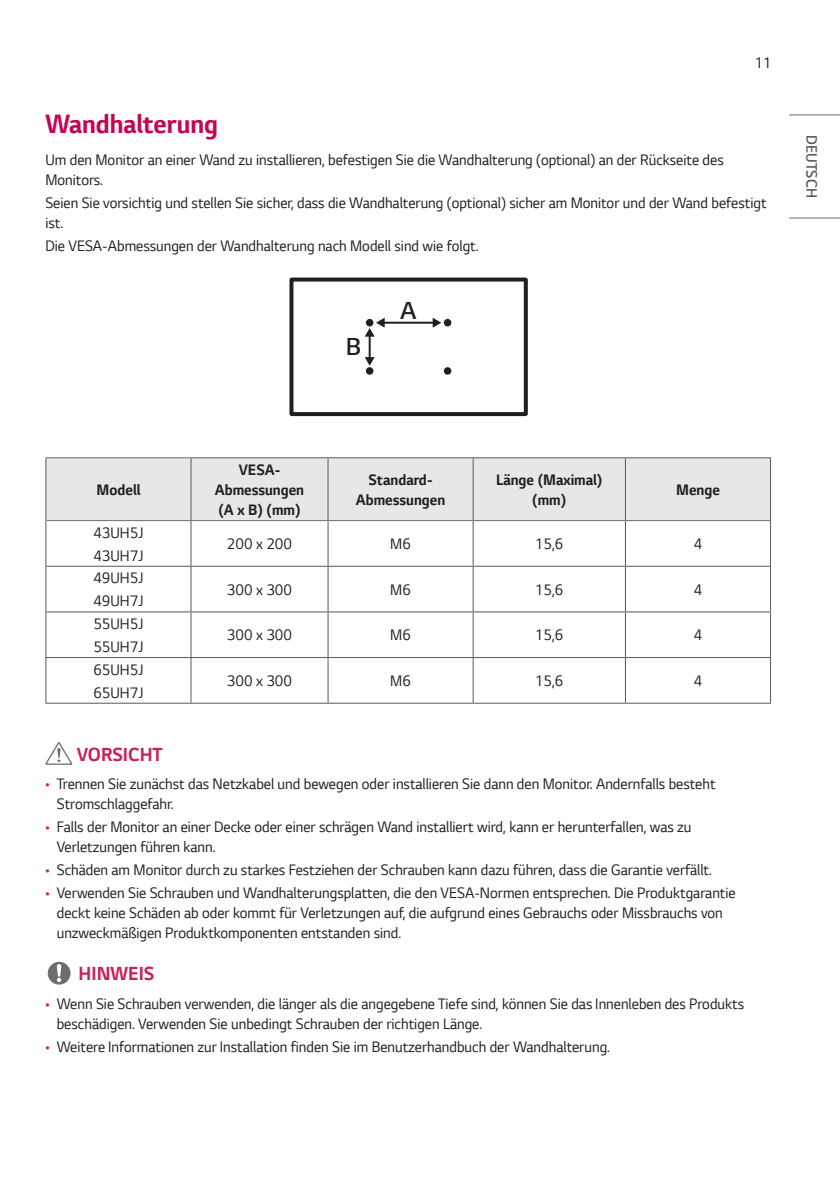
<style>
.page{position:relative;width:840px;height:1191px;background:#fff}
.page>*{position:absolute;margin:0;border:0;box-sizing:border-box;transform-origin:0 0}
.Title2{font:700 28px "LG Smart";color:#c30552;scale:.95 1}
.t1{font:300 26px "LG Smart";color:#231f20}
.Warning{font:700 20px "LG Smart";color:#c8205d;scale:.95 1}
.Body{font:16px/20px "LG Smart";color:#231f20;scale:.95 1}
.Body_Center{font:16px "LG Smart";color:#231f20;scale:.95 1}
.Body_Bold_Center{font:700 16px/20px "LG Smart";color:#231f20;text-align:center;scale:.95 1}
.t2{font:300 16px "LG Smart";color:#57585a;scale:.95 1}
.s1{color:#c8205d}
</style>
<div class="page">
<hr style="left:788px;top:217px;width:51px;height:1px;background:#6c6d70">
<hr style="left:788px;top:114px;width:51px;height:1px;background:#6c6d70">
<div style="left:289px;top:277px;width:238px;height:139px;border:4px solid #231f20"></div>
<div style="left:443px;top:319px;width:8px;height:7px;background:#231f20;border-radius:50%"></div>
<svg style="left:365px;top:367px;width:8px;height:8px"></svg>
<div style="left:443px;top:367px;width:8px;height:8px;background:#231f20;border-radius:50%"></div>
<hr style="left:383px;top:322px;width:51px;height:2px;background:#231f20">
<svg style="left:432px;top:318px;width:9px;height:10px"></svg>
<hr style="left:368px;top:335px;width:2px;height:23px;background:#231f20">
<svg style="left:364px;top:318px;width:20px;height:19px"></svg>
<svg style="left:364px;top:357px;width:10px;height:9px"></svg>
<div style="left:46px;top:458px;width:723px;height:62px;background:#e6e7e9"></div>
<hr style="left:45px;top:457px;width:145px;height:1px;background:#6c6d70">
<hr style="left:45px;top:458px;width:1px;height:62px;background:#57585a">
<hr style="left:190px;top:457px;width:138px;height:1px;background:#57585a">
<hr style="left:190px;top:458px;width:1px;height:62px;background:#57585a">
<hr style="left:328px;top:457px;width:145px;height:1px;background:#57585a">
<hr style="left:327px;top:458px;width:1px;height:62px;background:#57585a">
<hr style="left:473px;top:457px;width:152px;height:1px;background:#57585a">
<hr style="left:472px;top:458px;width:1px;height:62px;background:#57585a">
<hr style="left:625px;top:457px;width:145px;height:1px;background:#57585a">
<hr style="left:624px;top:458px;width:1px;height:62px;background:#57585a">
<hr style="left:769px;top:458px;width:1px;height:62px;background:#57585a">
<hr style="left:45px;top:520px;width:1px;height:46px;background:#57585a">
<hr style="left:190px;top:521px;width:1px;height:45px;background:#57585a">
<hr style="left:327px;top:521px;width:1px;height:45px;background:#57585a">
<hr style="left:472px;top:521px;width:1px;height:45px;background:#57585a">
<hr style="left:624px;top:521px;width:1px;height:45px;background:#57585a">
<hr style="left:769px;top:520px;width:1px;height:46px;background:#57585a">
<hr style="left:45px;top:567px;width:1px;height:44px;background:#57585a">
<hr style="left:190px;top:567px;width:1px;height:44px;background:#57585a">
<hr style="left:327px;top:567px;width:1px;height:44px;background:#57585a">
<hr style="left:472px;top:567px;width:1px;height:44px;background:#57585a">
<hr style="left:624px;top:567px;width:1px;height:44px;background:#57585a">
<hr style="left:769px;top:567px;width:1px;height:44px;background:#57585a">
<hr style="left:45px;top:612px;width:1px;height:45px;background:#57585a">
<hr style="left:190px;top:612px;width:1px;height:45px;background:#57585a">
<hr style="left:327px;top:612px;width:1px;height:45px;background:#57585a">
<hr style="left:472px;top:612px;width:1px;height:45px;background:#57585a">
<hr style="left:624px;top:612px;width:1px;height:45px;background:#57585a">
<hr style="left:769px;top:612px;width:1px;height:45px;background:#57585a">
<hr style="left:45px;top:658px;width:1px;height:44px;background:#57585a">
<hr style="left:190px;top:658px;width:1px;height:44px;background:#57585a">
<hr style="left:327px;top:658px;width:1px;height:44px;background:#57585a">
<hr style="left:472px;top:658px;width:1px;height:44px;background:#57585a">
<hr style="left:624px;top:658px;width:1px;height:44px;background:#57585a">
<hr style="left:769px;top:658px;width:1px;height:44px;background:#57585a">
<hr style="left:46px;top:520px;width:145px;height:1px;background:#6c6d70">
<hr style="left:191px;top:520px;width:137px;height:1px;background:#6c6d70">
<hr style="left:328px;top:520px;width:145px;height:1px;background:#6c6d70">
<hr style="left:473px;top:520px;width:152px;height:1px;background:#6c6d70">
<hr style="left:625px;top:520px;width:144px;height:1px;background:#6c6d70">
<hr style="left:45px;top:566px;width:146px;height:1px;background:#57585a">
<hr style="left:45px;top:611px;width:146px;height:1px;background:#57585a">
<hr style="left:45px;top:657px;width:146px;height:1px;background:#57585a">
<hr style="left:45px;top:702px;width:146px;height:1px;background:#57585a">
<hr style="left:191px;top:566px;width:137px;height:1px;background:#57585a">
<hr style="left:328px;top:566px;width:145px;height:1px;background:#57585a">
<hr style="left:473px;top:566px;width:152px;height:1px;background:#57585a">
<hr style="left:625px;top:566px;width:145px;height:1px;background:#57585a">
<hr style="left:191px;top:611px;width:137px;height:1px;background:#57585a">
<hr style="left:328px;top:611px;width:145px;height:1px;background:#57585a">
<hr style="left:473px;top:611px;width:152px;height:1px;background:#57585a">
<hr style="left:625px;top:611px;width:145px;height:1px;background:#57585a">
<hr style="left:191px;top:657px;width:137px;height:1px;background:#57585a">
<hr style="left:328px;top:657px;width:145px;height:1px;background:#57585a">
<hr style="left:473px;top:657px;width:152px;height:1px;background:#57585a">
<hr style="left:625px;top:657px;width:145px;height:1px;background:#57585a">
<hr style="left:191px;top:702px;width:137px;height:1px;background:#57585a">
<hr style="left:328px;top:702px;width:145px;height:1px;background:#57585a">
<hr style="left:473px;top:702px;width:152px;height:1px;background:#57585a">
<hr style="left:625px;top:702px;width:145px;height:1px;background:#57585a">
<svg style="left:45px;top:742px;width:27px;height:23px"></svg>
<svg style="left:48px;top:961px;width:22px;height:23px"></svg>
<p class="Title2" style="left:45px;top:105px;width:183px">Wandhalterung</p>
<p class="Body" style="left:754px;top:52px;width:20px">11</p>
<p class="Body" style="left:45px;top:149px;width:715px">Um den Monitor an einer Wand zu installieren, befestigen Sie die Wandhalterung (optional) an der Rückseite des<br>Monitors.</p>
<p class="Body" style="left:45px;top:192px;width:760px">Seien Sie vorsichtig und stellen Sie sicher, dass die Wandhalterung (optional) sicher am Monitor und der Wand befestigt ist.</p>
<p class="Body" style="left:45px;top:235px;width:457px">Die VESA-Abmessungen der Wandhalterung nach Modell sind wie folgt.</p>
<p class="t1" style="left:346px;top:329px;width:17px">B</p>
<p class="t1" style="left:400px;top:293px;width:18px">A</p>
<p class="t2" style="left:822px;top:135px;width:67px;rotate:90deg">DEUTSCH</p>
<p class="Body_Bold_Center" style="left:96px;top:479px;width:48px">Modell</p>
<p class="Body_Center" style="left:93px;top:522px;width:54px">43UH5J</p>
<p class="Body_Center" style="left:93px;top:545px;width:54px">43UH7J</p>
<p class="Body_Center" style="left:93px;top:567px;width:54px">49UH5J</p>
<p class="Body_Center" style="left:93px;top:590px;width:54px">49UH7J</p>
<p class="Body_Center" style="left:93px;top:613px;width:54px">55UH5J</p>
<p class="Body_Center" style="left:93px;top:636px;width:54px">55UH7J</p>
<p class="Body_Center" style="left:93px;top:659px;width:54px">65UH5J</p>
<p class="Body_Center" style="left:93px;top:681px;width:54px">65UH7J</p>
<p class="Body_Bold_Center" style="left:215px;top:459px;width:95px">VESA-<br>Abmessungen (A x B) (mm)</p>
<p class="Body_Bold_Center" style="left:356px;top:469px;width:95px">Standard-<br>Abmessungen</p>
<p class="Body_Bold_Center" style="left:496px;top:469px;width:113px">Länge (Maximal) (mm)</p>
<p class="Body_Bold_Center" style="left:675px;top:479px;width:48px">Menge</p>
<p class="Body_Center" style="left:227px;top:533px;width:70px">200 x 200</p>
<p class="Body_Center" style="left:390px;top:533px;width:23px">M6</p>
<p class="Body_Center" style="left:534px;top:533px;width:31px">15,6</p>
<p class="Body_Center" style="left:693px;top:533px;width:11px">4</p>
<p class="Body_Center" style="left:227px;top:579px;width:70px">300 x 300</p>
<p class="Body_Center" style="left:390px;top:579px;width:23px">M6</p>
<p class="Body_Center" style="left:534px;top:579px;width:31px">15,6</p>
<p class="Body_Center" style="left:693px;top:579px;width:11px">4</p>
<p class="Body_Center" style="left:227px;top:624px;width:70px">300 x 300</p>
<p class="Body_Center" style="left:390px;top:624px;width:23px">M6</p>
<p class="Body_Center" style="left:534px;top:624px;width:31px">15,6</p>
<p class="Body_Center" style="left:693px;top:624px;width:11px">4</p>
<p class="Body_Center" style="left:227px;top:670px;width:70px">300 x 300</p>
<p class="Body_Center" style="left:390px;top:670px;width:23px">M6</p>
<p class="Body_Center" style="left:534px;top:670px;width:31px">15,6</p>
<p class="Body_Center" style="left:693px;top:670px;width:11px">4</p>
<p class="Warning" style="left:77px;top:740px;width:92px">VORSICHT</p>
<p class="Body" style="left:57px;top:773px;width:694px;text-indent:-11px"><span class="s1">•</span> Trennen Sie zunächst das Netzkabel und bewegen oder installieren Sie dann den Monitor. Andernfalls besteht<br>Stromschlaggefahr.</p>
<p class="Body" style="left:57px;top:816px;width:669px;text-indent:-11px"><span class="s1">•</span> Falls der Monitor an einer Decke oder einer schrägen Wand installiert wird, kann er herunterfallen, was zu<br>Verletzungen führen kann.</p>
<p class="Body" style="left:45px;top:859px;width:702px"><span class="s1">•</span> Schäden am Monitor durch zu starkes Festziehen der Schrauben kann dazu führen, dass die Garantie verfällt.</p>
<p class="Body" style="left:57px;top:882px;width:715px;text-indent:-11px"><span class="s1">•</span> Verwenden Sie Schrauben und Wandhalterungsplatten, die den VESA-Normen entsprechen. Die Produktgarantie deckt keine Schäden ab oder kommt für Verletzungen auf, die aufgrund eines Gebrauchs oder Missbrauchs von unzweckmäßigen Produktkomponenten entstanden sind.</p>
<p class="Warning" style="left:79px;top:960px;width:81px">HINWEIS</p>
<p class="Body" style="left:57px;top:993px;width:724px;text-indent:-11px"><span class="s1">•</span> Wenn Sie Schrauben verwenden, die länger als die angegebene Tiefe sind, können Sie das Innenleben des Produkts beschädigen. Verwenden Sie unbedingt Schrauben der richtigen Länge.</p>
<p class="Body" style="left:45px;top:1036px;width:595px"><span class="s1">•</span> Weitere Informationen zur Installation finden Sie im Benutzerhandbuch der Wandhalterung.</p>
</div>
